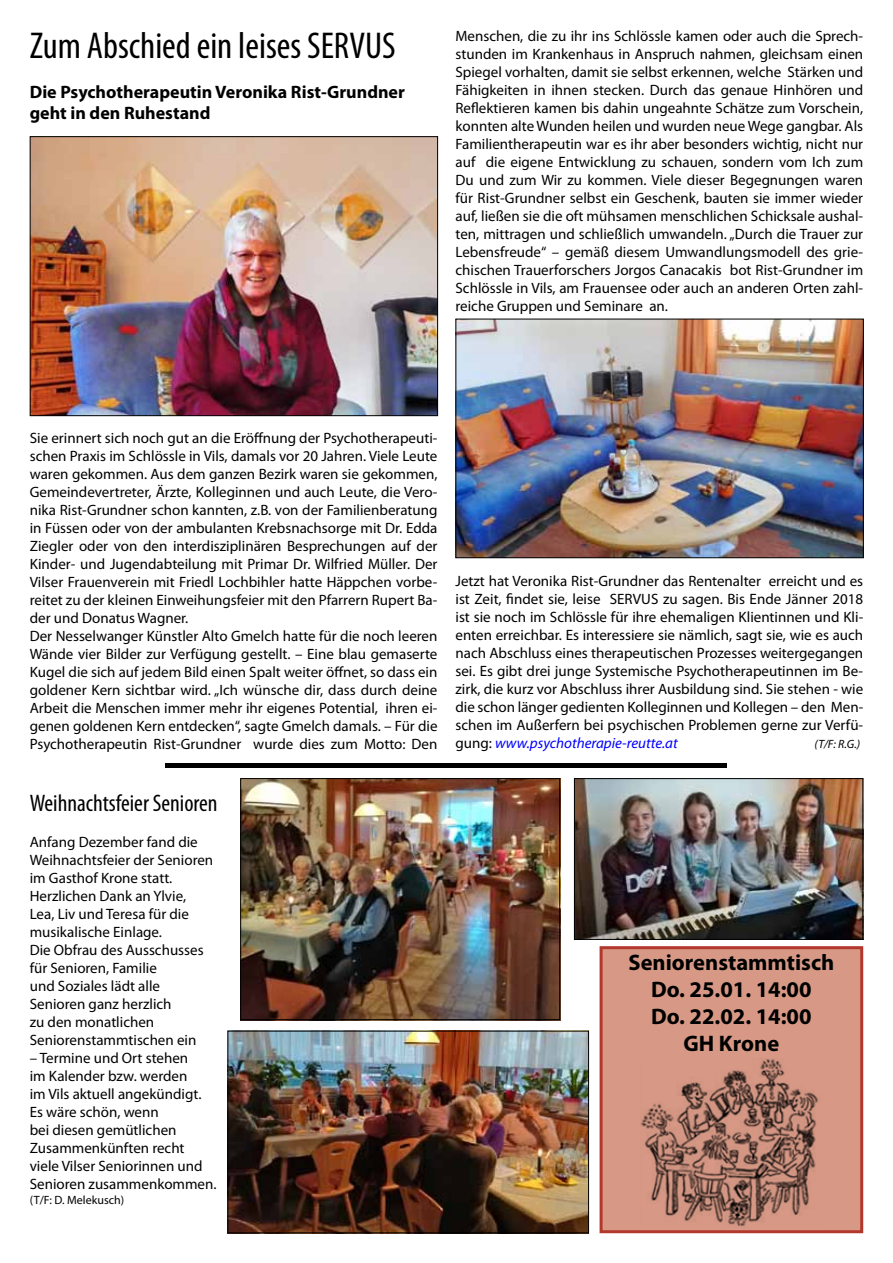
<style>
.page{position:relative;width:893px;height:1263px;background:#fff}
.page>*{position:absolute;margin:0;border:0;box-sizing:border-box;transform-origin:0 0}
.t1{font:condensed 37.5px "Myriad Pro";color:#000}
.t2{font:condensed 24px "Myriad Pro";color:#000}
.t3{font:700 22.5px/27px "Myriad Pro";color:#000;text-align:center}
.t4{font:700 18px/21.6px "Myriad Pro";color:#000}
.t5{font:15px/18px "Myriad Pro";color:#000}
.t6{font:12px "Myriad Pro";color:#000}
.t7{font:italic 12px "Myriad Pro";color:#000}
.s1{font-style:italic;color:#00f}
</style>
<div class="page">
<img style="left:32px;top:138px;width:404px;height:276px">
<div style="left:30px;top:136px;width:408px;height:280px;border:1px solid #000"></div>
<img style="left:457px;top:321px;width:405px;height:235px">
<div style="left:455px;top:319px;width:409px;height:239px;border:1px solid #000"></div>
<div style="left:601px;top:948px;width:261px;height:284px;background:#d79986"></div>
<div style="left:600px;top:946px;width:263px;height:287px;border:3px solid #b2382d"></div>
<img style="left:641px;top:1058px;width:177px;height:169px">
<img style="left:230px;top:1033px;width:357px;height:198px">
<div style="left:228px;top:1031px;width:361px;height:202px;border:1px solid #000"></div>
<img style="left:242px;top:780px;width:316px;height:238px">
<div style="left:240px;top:778px;width:320px;height:242px;border:1px solid #000"></div>
<img style="left:576px;top:780px;width:285px;height:158px">
<div style="left:574px;top:778px;width:289px;height:162px;border:1px solid #000"></div>
<hr style="left:166px;top:763px;width:561px;height:4px;background:#000">
<h1 class="t1" style="left:30px;top:23px;width:368px">Zum Abschied ein leises SERVUS</h1>
<p class="t4" style="left:30px;top:80px;width:377px">Die Psychotherapeutin Veronika Rist-Grundner geht in den Ruhestand</p>
<p class="t5" style="left:455px;top:27px;width:409px;text-align:justify">Menschen, die zu ihr ins Schlössle kamen oder auch die Sprech&shy;stunden im Krankenhaus in Anspruch nahmen, gleichsam einen Spiegel vorhalten, damit sie selbst erkennen, welche Stärken und Fähigkeiten in ihnen stecken. Durch das genaue Hinhören und Reflektieren kamen bis dahin ungeahnte Schätze zum Vorschein, konnten alte Wunden heilen und wurden neue Wege gangbar. Als Familientherapeutin war es ihr aber besonders wichtig, nicht nur auf die eigene Entwicklung zu schauen, sondern vom Ich zum Du und zum Wir zu kommen. Viele dieser Begegnungen waren für Rist-Grundner selbst ein Geschenk, bauten sie immer wieder auf, ließen sie die oft mühsamen menschlichen Schicksale aushal&shy;ten, mittragen und schließlich umwandeln. „Durch die Trauer zur Lebensfreude“ – gemäß diesem Umwandlungsmodell des grie&shy;chischen Trauerforschers Jorgos Canacakis bot Rist-Grundner im Schlössle in Vils, am Frauensee oder auch an anderen Orten zahl&shy;reiche Gruppen und Seminare an.</p>
<p class="t5" style="left:30px;top:429px;width:409px">Sie erinnert sich noch gut an die Eröffnung der Psychotherapeuti&shy;schen Praxis im Schlössle in Vils, damals vor 20 Jahren. Viele Leute waren gekommen. Aus dem ganzen Bezirk waren sie gekommen, Gemeindevertreter, Ärzte, Kolleginnen und auch Leute, die Vero&shy;nika Rist-Grundner schon kannten, z.B. von der Familienberatung in Füssen oder von der ambulanten Krebsnachsorge mit Dr. Edda Ziegler oder von den interdisziplinären Besprechungen auf der Kinder- und Jugendabteilung mit Primar Dr. Wilfried Müller. Der Vilser Frauenverein mit Friedl Lochbihler hatte Häppchen vorbe&shy;reitet zu der kleinen Einweihungsfeier mit den Pfarrern Rupert Ba&shy;der und Donatus Wagner.<br>Der Nesselwanger Künstler Alto Gmelch hatte für die noch leeren Wände vier Bilder zur Verfügung gestellt. – Eine blau gemaserte Kugel die sich auf jedem Bild einen Spalt weiter öffnet, so dass ein goldener Kern sichtbar wird. „Ich wünsche dir, dass durch deine Arbeit die Menschen immer mehr ihr eigenes Potential, ihren ei&shy;genen goldenen Kern entdecken“, sagte Gmelch damals. – Für die Psychotherapeutin Rist-Grundner wurde dies zum Motto: Den</p>
<h2 class="t2" style="left:30px;top:789px;width:189px">Weihnachtsfeier Senioren</h2>
<p class="t5" style="left:30px;top:833px;width:185px">Anfang Dezember fand die<br>Weihnachtsfeier der Senioren im Gasthof Krone statt.<br>Herzlichen Dank an Ylvie,<br>Lea, Liv und Teresa für die musikalische Einlage.<br>Die Obfrau des Ausschusses für Senioren, Familie<br>und Soziales lädt alle<br>Senioren ganz herzlich<br>zu den monatlichen<br>Seniorenstammtischen ein</p>
<p class="t5" style="left:30px;top:1049px;width:188px">– Termine und Ort stehen<br>im Kalender bzw. werden<br>im Vils aktuell angekündigt.<br>Es wäre schön, wenn<br>bei diesen gemütlichen<br>Zusammenkünften recht viele Vilser Seniorinnen und<br>Senioren zusammenkommen.</p>
<p class="t6" style="left:30px;top:1192px;width:96px">(T/F: D. Melekusch)</p>
<p class="t5" style="left:455px;top:572px;width:409px;text-align:justify">Jetzt hat Veronika Rist-Grundner das Rentenalter erreicht und es ist Zeit, findet sie, leise SERVUS zu sagen. Bis Ende Jänner 2018 ist sie noch im Schlössle für ihre ehemaligen Klientinnen und Kli&shy;enten erreichbar. Es interessiere sie nämlich, sagt sie, wie es auch nach Abschluss eines therapeutischen Prozesses weitergegangen sei. Es gibt drei junge Systemische Psychotherapeutinnen im Be&shy;zirk, die kurz vor Abschluss ihrer Ausbildung sind. Sie stehen - wie die schon länger gedienten Kolleginnen und Kollegen – den Men&shy;schen im Außerfern bei psychischen Problemen gerne zur Verfü&shy;gung: <span class="s1">www.psychotherapie-reutte.at</span></p>
<p class="t7" style="left:814px;top:737px;width:47px">(T/F: R.G.)</p>
<h3 class="t3" style="left:628px;top:948px;width:207px">Seniorenstammtisch<br>Do. 25.01. 14:00<br>Do. 22.02. 14:00<br>GH Krone</h3>
</div>
